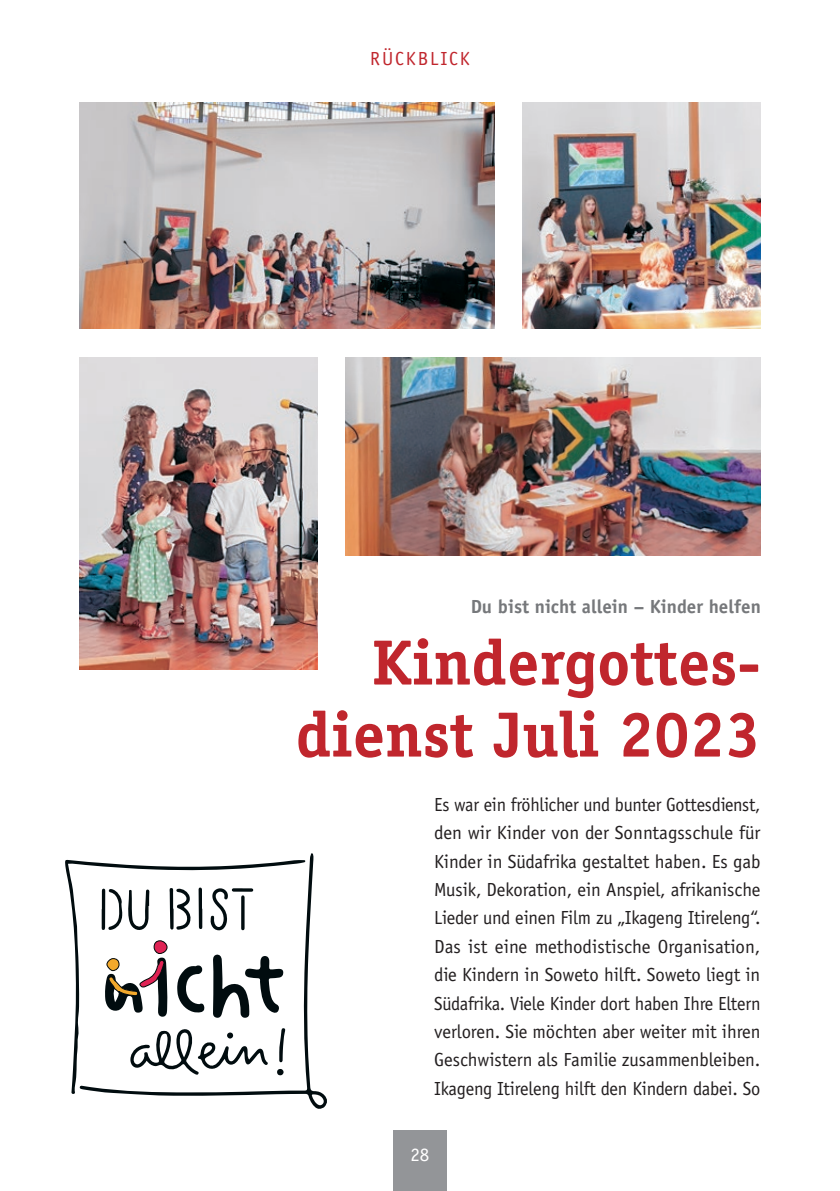
<style>
.page{position:relative;width:840px;height:1191px;background:#fff}
.page>*{position:absolute;margin:0;border:0;box-sizing:border-box;transform-origin:0 0}
.t1{font:700 64px/72px "Officina Serif Std";color:#c0262d;text-align:right}
.t2{font:19px/28.4px "Officina Sans Std";letter-spacing:-.01em;color:#231f20;text-align:justify;scale:.96 1}
.t3{font:700 19px "Officina Sans Std";color:#76787b}
.t4{font:19px "Officina Sans Std";letter-spacing:.1em;color:#c0262d}
.t5{font:19px "Officina Sans Std";color:#fff}
</style>
<div class="page">
<img style="left:79px;top:102px;width:415px;height:227px">
<img style="left:79px;top:357px;width:238px;height:312px">
<img style="left:345px;top:357px;width:415px;height:199px">
<img style="left:522px;top:102px;width:238px;height:227px">
<svg style="left:132px;top:853px;width:195px;height:256px"></svg>
<svg style="left:65px;top:859px;width:240px;height:235px"></svg>
<svg style="left:213px;top:954px;width:70px;height:64px"></svg>
<svg style="left:177px;top:965px;width:28px;height:47px"></svg>
<svg style="left:169px;top:888px;width:22px;height:42px"></svg>
<svg style="left:198px;top:887px;width:4px;height:42px"></svg>
<svg style="left:101px;top:888px;width:48px;height:44px"></svg>
<svg style="left:279px;top:1027px;width:7px;height:35px"></svg>
<div style="left:154px;top:940px;width:13px;height:13px;background:#df2354;border-radius:6px"></div>
<div style="left:154px;top:940px;width:13px;height:14px;border:1px solid #000607;border-radius:6px"></div>
<svg style="left:210px;top:887px;width:43px;height:43px"></svg>
<svg style="left:277px;top:1068px;width:6px;height:7px"></svg>
<svg style="left:130px;top:1029px;width:138px;height:46px"></svg>
<svg style="left:105px;top:957px;width:62px;height:59px"></svg>
<div style="left:393px;top:1130px;width:53px;height:61px;background:#939598"></div>
<p class="t4" style="left:370px;top:47px;width:101px">RÜCKBLICK</p>
<p class="t3" style="left:470px;top:594px;width:291px">Du bist nicht allein – Kinder helfen</p>
<h1 class="t1" style="left:295px;top:626px;width:466px">Kindergottes&shy;dienst Juli 2023</h1>
<p class="t2" style="left:434px;top:790px;width:341px">Es war ein fröhlicher und bunter Gottesdienst, den wir Kinder von der Sonntagsschule für Kinder in Südafrika gestaltet haben. Es gab Musik, Dekoration, ein Anspiel, afrikanische Lieder und einen Film zu „Ikageng Itireleng“.<br>Das ist eine methodistische Organisation, die Kindern in Soweto hilft. Soweto liegt in Südafrika. Viele Kinder dort haben Ihre Eltern verloren. Sie möchten aber weiter mit ihren Geschwistern als Familie zusammenbleiben.<br>Ikageng Itireleng hilft den Kindern dabei. So</p>
<p class="t5" style="left:410px;top:1143px;width:20px">28</p>
</div>
